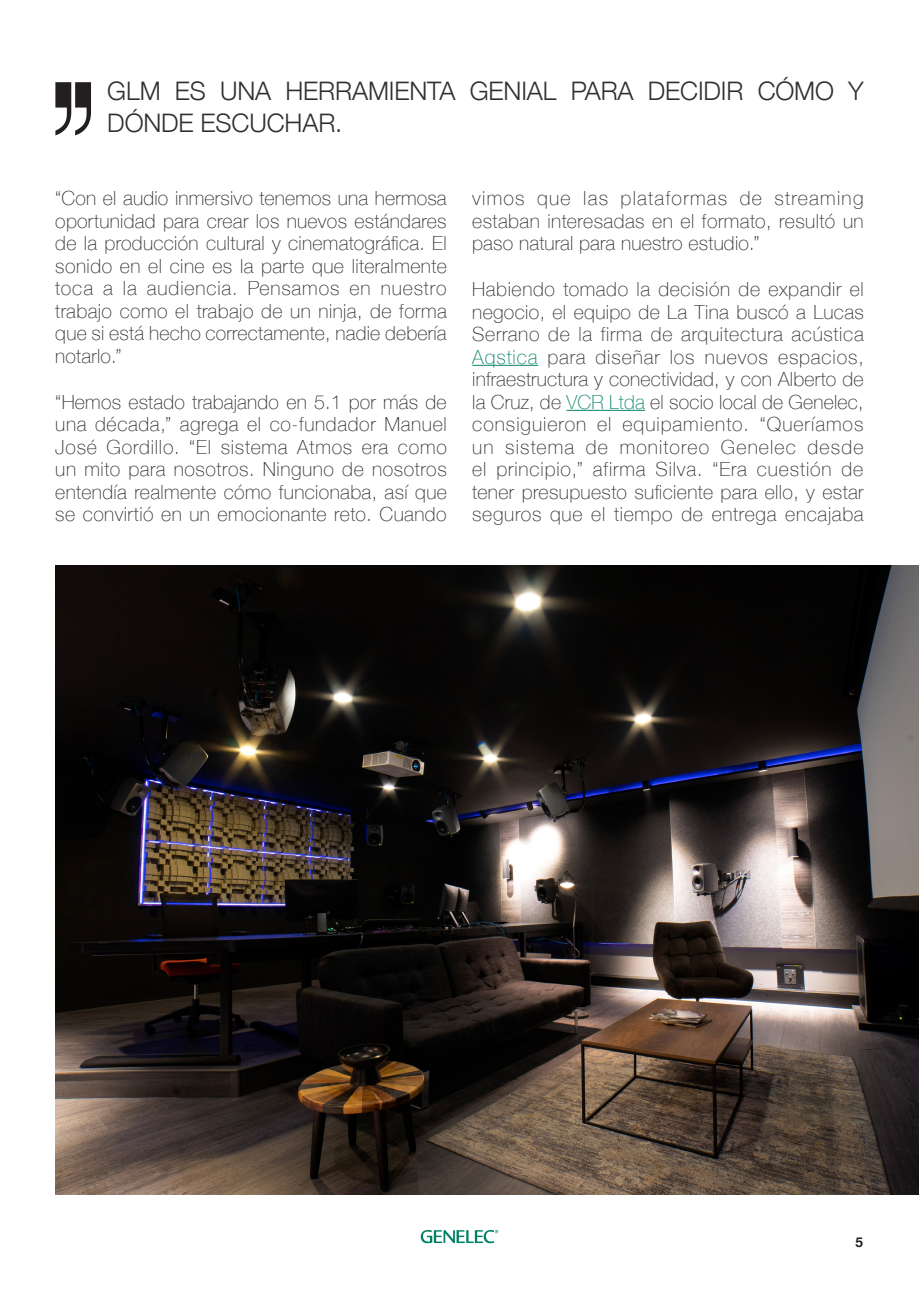
<style>
.page{position:relative;width:919px;height:1289px;background:#fff}
.page>*{position:absolute;margin:0;border:0;box-sizing:border-box;transform-origin:0 0}
.t1{font:300 25.5px/32.2px "Helvetica Neue";letter-spacing:-.005em;color:#312f30}
.Genelec_case_study{font:100 19.5px/22.5px "Helvetica Neue";letter-spacing:.02em;color:#312f30;text-align:justify}
.t2{font:700 13.5px "Helvetica Neue";color:#231f20}
.s1{color:#098569}
</style>
<div class="page">
<img style="left:55px;top:566px;width:863px;height:628px">
<svg style="left:55px;top:82px;width:36px;height:53px"></svg>
<hr style="left:472px;top:365px;width:66px;height:1px;background:#098569">
<hr style="left:566px;top:410px;width:79px;height:1px;background:#098569">
<svg style="left:420px;top:1230px;width:78px;height:13px"></svg>
<p class="t1" style="left:107px;top:73px;width:757px">GLM ES UNA HERRAMIENTA GENIAL PARA DECIDIR CÓMO Y<br>DÓNDE ESCUCHAR.</p>
<p class="Genelec_case_study" style="left:55px;top:186px;width:393px">“Con el audio inmersivo tenemos una hermosa oportunidad para crear los nuevos estándares de la producción cultural y cinematográfica. El sonido en el cine es la parte que literalmente toca a la audiencia. Pensamos en nuestro trabajo como el trabajo de un ninja, de forma que si está hecho correctamente, nadie debería notarlo.”</p>
<p class="Genelec_case_study" style="left:55px;top:390px;width:393px">“Hemos estado trabajando en 5.1 por más de una década,” agrega el co-fundador Manuel José Gordillo. “El sistema Atmos era como un mito para nosotros. Ninguno de nosotros entendía realmente cómo funcionaba, así que se convirtió en un emocionante reto. Cuando</p>
<p class="Genelec_case_study" style="left:472px;top:186px;width:393px">vimos que las plataformas de streaming estaban interesadas en el formato, resultó un paso natural para nuestro estudio.”</p>
<p class="Genelec_case_study" style="left:472px;top:277px;width:393px">Habiendo tomado la decisión de expandir el negocio, el equipo de La Tina buscó a Lucas Serrano de la firma de arquitectura acústica <span class="s1">Aqstica</span> para diseñar los nuevos espacios, infraestructura y conectividad, y con Alberto de la Cruz, de <span class="s1">VCR Ltda</span> el socio local de Genelec, consiguieron el equipamiento. “Queríamos un sistema de monitoreo Genelec desde el principio,” afirma Silva. “Era cuestión de tener presupuesto suficiente para ello, y estar seguros que el tiempo de entrega encajaba</p>
<p class="t2" style="left:855px;top:1231px;width:9px">5</p>
</div>
